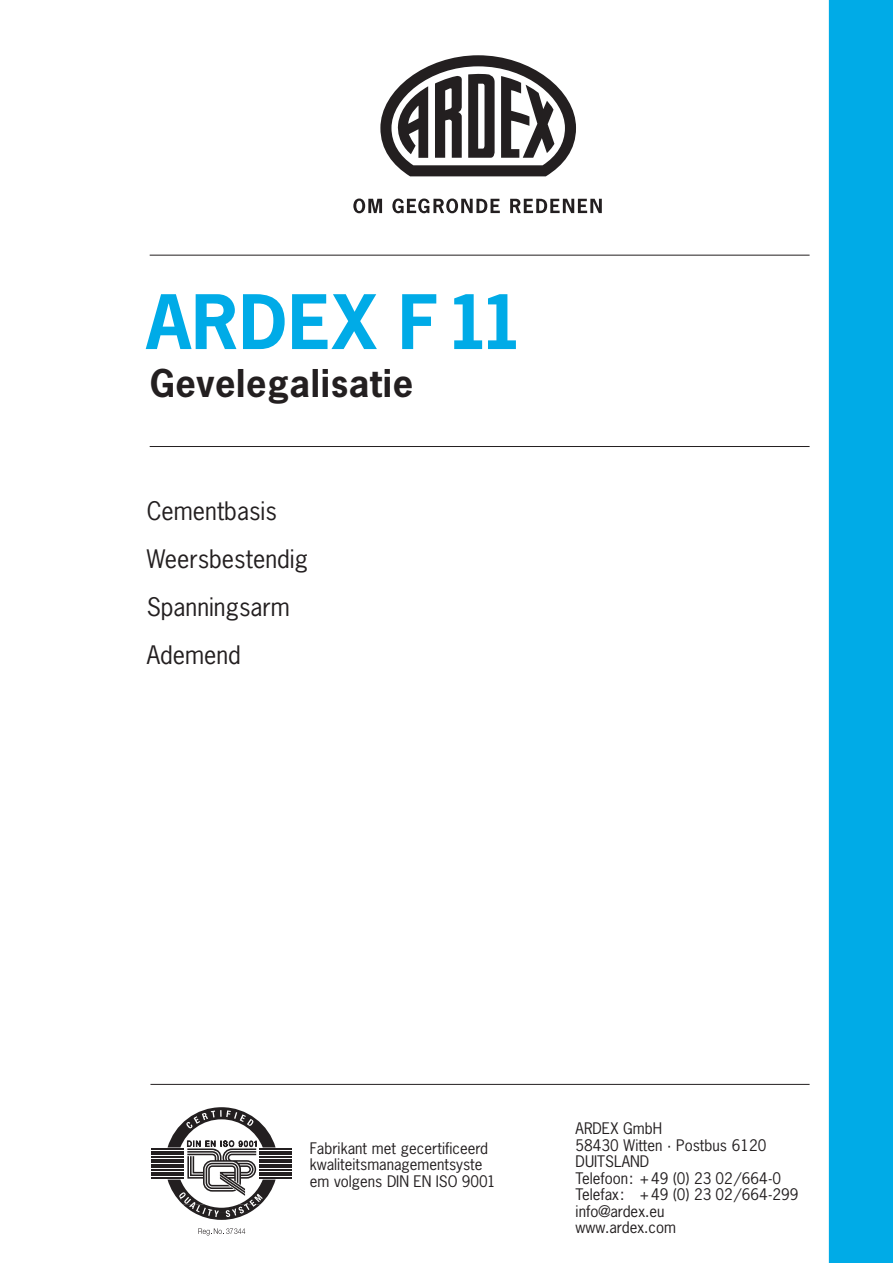
<style>
.page{position:relative;width:893px;height:1263px;background:#fff}
.page>*{position:absolute;margin:0;border:0;box-sizing:border-box;transform-origin:0 0}
.t1{font:700 70.5px "News Gothic";letter-spacing:.01em;color:#00abe7}
.t2{font:700 36px "News Gothic";letter-spacing:.02em;color:#231f20}
.t3{font:24px/48px "News Gothic";color:#231f20}
.t4{font:15px/16.5px "News Gothic";color:#231f20}
</style>
<div class="page">
<div style="left:829px;top:0;width:64px;height:1263px;background:#00abe7"></div>
<hr style="left:150px;top:255px;width:660px;height:1px;background:#231f20">
<hr style="left:150px;top:446px;width:660px;height:1px;background:#231f20">
<hr style="left:150px;top:1084px;width:660px;height:1px;background:#231f20">
<svg style="left:380px;top:55px;width:196px;height:121px"></svg>
<svg style="left:353px;top:198px;width:29px;height:15px"></svg>
<svg style="left:392px;top:198px;width:108px;height:15px"></svg>
<svg style="left:510px;top:199px;width:92px;height:14px"></svg>
<hr style="left:152px;top:1148px;width:32px;height:2px;background:#231f20">
<hr style="left:259px;top:1148px;width:32px;height:2px;background:#231f20">
<hr style="left:152px;top:1151px;width:32px;height:1px;background:#231f20">
<hr style="left:259px;top:1151px;width:32px;height:1px;background:#231f20">
<hr style="left:152px;top:1154px;width:32px;height:1px;background:#231f20">
<hr style="left:259px;top:1154px;width:32px;height:1px;background:#231f20">
<hr style="left:152px;top:1156px;width:32px;height:2px;background:#231f20">
<hr style="left:259px;top:1156px;width:32px;height:2px;background:#231f20">
<hr style="left:152px;top:1159px;width:32px;height:1px;background:#231f20">
<hr style="left:259px;top:1159px;width:32px;height:1px;background:#231f20">
<hr style="left:152px;top:1161px;width:32px;height:2px;background:#231f20">
<hr style="left:259px;top:1161px;width:32px;height:2px;background:#231f20">
<hr style="left:152px;top:1164px;width:32px;height:1px;background:#231f20">
<hr style="left:259px;top:1164px;width:32px;height:1px;background:#231f20">
<hr style="left:152px;top:1167px;width:32px;height:1px;background:#231f20">
<hr style="left:259px;top:1167px;width:32px;height:1px;background:#231f20">
<hr style="left:152px;top:1169px;width:32px;height:2px;background:#231f20">
<hr style="left:259px;top:1169px;width:32px;height:2px;background:#231f20">
<hr style="left:152px;top:1172px;width:32px;height:1px;background:#231f20">
<hr style="left:259px;top:1172px;width:32px;height:1px;background:#231f20">
<hr style="left:152px;top:1174px;width:32px;height:2px;background:#231f20">
<hr style="left:259px;top:1174px;width:32px;height:2px;background:#231f20">
<hr style="left:152px;top:1177px;width:32px;height:1px;background:#231f20">
<hr style="left:259px;top:1177px;width:32px;height:1px;background:#231f20">
<svg style="left:198px;top:1228px;width:47px;height:7px"></svg>
<svg style="left:168px;top:1107px;width:108px;height:113px"></svg>
<h1 class="t1" style="left:146px;top:283px;width:379px">ARDEX F11</h1>
<h2 class="t2" style="left:150px;top:364px;width:265px">Gevelegalisatie</h2>
<h3 class="t3" style="left:147px;top:487px;width:163px">Cementbasis<br>Weersbestendig<br>Spanningsarm<br>Ademend</h3>
<p class="t4" style="left:310px;top:1140px;width:187px">Fabrikant met gecertificeerd kwaliteitsmanagementsyste em volgens DIN EN ISO 9001</p>
<p class="t4" style="left:576px;top:1121px;width:224px">ARDEX GmbH<br>58430 Witten · Postbus 6120<br>DUITSLAND<br>Telefoon: +49 (0) 23 02/664-0<br>Telefax: +49 (0) 23 02/664-299 info@ardex.eu<br>www.ardex.com</p>
</div>
